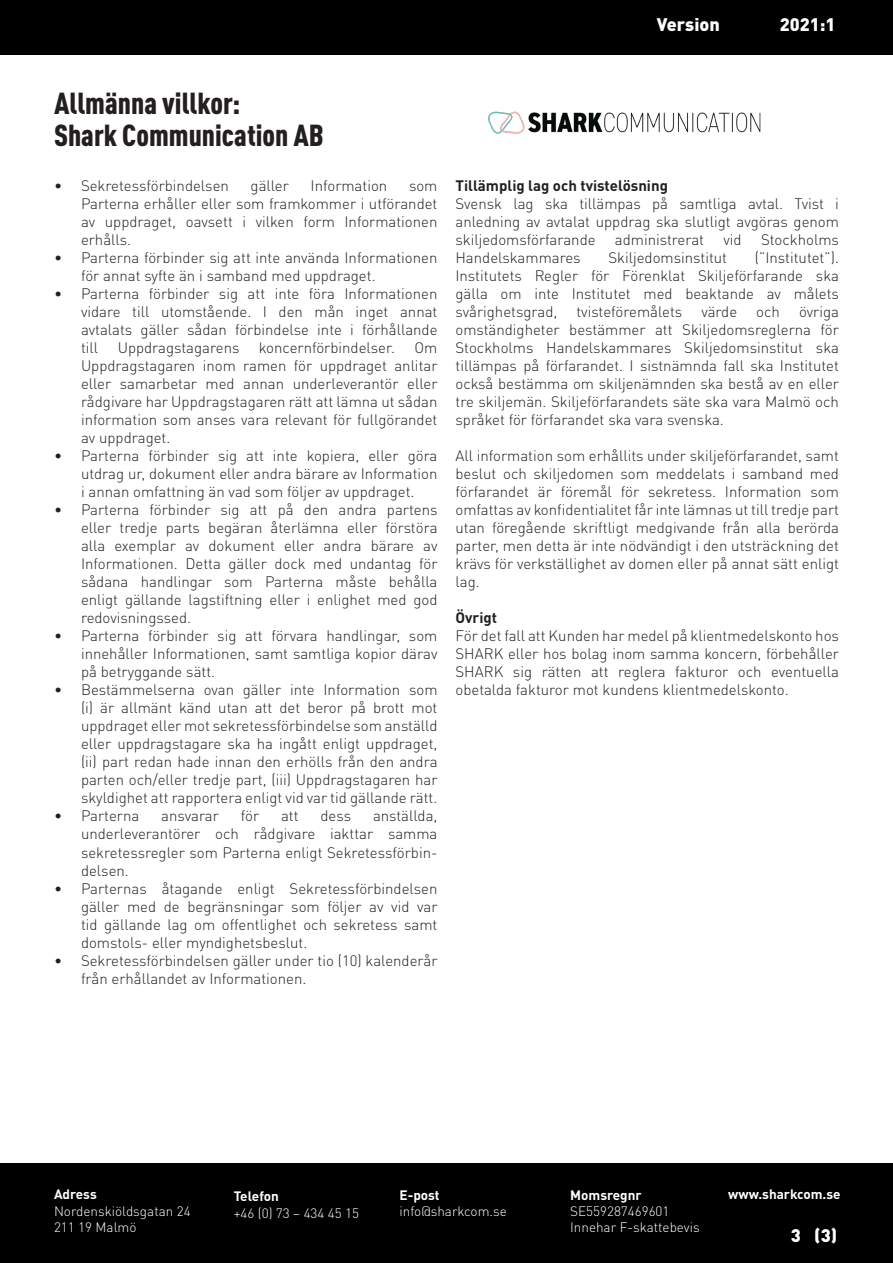
<style>
.page{position:relative;width:893px;height:1263px;background:#fff}
.page>*{position:absolute;margin:0;border:0;box-sizing:border-box;transform-origin:0 0}
.t1{font:900 condensed 30px "DIN Pro";color:#231f20}
.t2{font:900 18px "DIN Pro";color:#fff}
.t3{font:300 15px/18px "DIN Pro";color:#231f20;text-align:justify}
.t4{font:700 15px "DIN Pro";color:#231f20}
.t5{font:300 13.5px/16.2px "DIN Pro";color:#fff}
.t6{font:700 13.5px "DIN Pro";color:#fff}
</style>
<div class="page">
<div style="left:0;top:1163px;width:893px;height:100px;background:#000"></div>
<div style="left:0;top:0;width:893px;height:54px;background:#000"></div>
<img style="left:488px;top:111px;width:273px;height:23px">
<p class="t2" style="left:657px;top:9px;width:65px">Version</p>
<p class="t2" style="left:780px;top:9px;width:57px">2021:1</p>
<p class="t1" style="left:54px;top:80px;width:188px">Allmänna villkor:</p>
<p class="t1" style="left:54px;top:112px;width:272px">Shark Communication AB</p>
<p class="t3" style="left:54px;top:176px;width:176px">• Sekretessförbindelsen</p>
<p class="t3" style="left:251px;top:176px;width:40px">gäller</p>
<p class="t3" style="left:311px;top:176px;width:78px">Information</p>
<p class="t3" style="left:81px;top:176px;width:358px;text-indent:328px">som Parterna erhåller eller som framkommer i utförandet av uppdraget, oavsett i vilken form Informationen erhålls.</p>
<p class="t3" style="left:81px;top:248px;width:358px;text-indent:-27px">• Parterna förbinder sig att inte använda Informationen för annat syfte än i samband med uppdraget.</p>
<p class="t3" style="left:81px;top:284px;width:358px;text-indent:-27px">• Parterna förbinder sig att inte föra Informationen vidare till utomstående. I den mån inget annat avtalats gäller sådan förbindelse inte i förhållande till</p>
<p class="t3" style="left:81px;top:338px;width:358px;text-indent:334px">Om Uppdragstagaren inom ramen för uppdraget anlitar eller samarbetar med annan underleverantör eller rådgivare har Uppdragstagaren rätt att lämna ut sådan information som anses vara relevant för fullgörandet av uppdraget.</p>
<p class="t3" style="left:81px;top:446px;width:358px;text-indent:-27px">• Parterna förbinder sig att inte kopiera, eller göra utdrag ur, dokument eller andra bärare av Information i annan omfattning än vad som följer av uppdraget.</p>
<p class="t3" style="left:81px;top:500px;width:358px;text-indent:-27px">• Parterna förbinder sig att på den andra partens eller tredje parts begäran återlämna eller förstöra alla exemplar av dokument eller andra bärare av Informationen. Detta gäller dock med undantag för sådana handlingar som Parterna måste behålla enligt gällande lagstiftning eller i enlighet med god redovisningssed.</p>
<p class="t3" style="left:81px;top:626px;width:358px;text-indent:-27px">• Parterna förbinder sig att förvara handlingar, som innehåller Informationen, samt samtliga kopior därav på betryggande sätt.</p>
<p class="t3" style="left:81px;top:680px;width:358px;text-indent:-27px">• Bestämmelserna ovan gäller inte Information som (i) är allmänt känd utan att det beror på brott mot uppdraget eller mot sekretessförbindelse som anställd eller uppdragstagare ska ha ingått enligt uppdraget, (ii) part redan hade innan den erhölls från den andra parten och/eller tredje part, (iii) Uppdragstagaren har skyldighet att rapportera enligt vid var tid gällande rätt.</p>
<p class="t3" style="left:54px;top:806px;width:87px">• Parterna</p>
<p class="t3" style="left:161px;top:806px;width:59px">ansvarar</p>
<p class="t3" style="left:241px;top:806px;width:20px">för</p>
<p class="t3" style="left:281px;top:806px;width:19px">att</p>
<p class="t3" style="left:320px;top:806px;width:32px">dess</p>
<p class="t3" style="left:118px;top:338px;width:123px">Uppdragstagarens</p>
<p class="t3" style="left:259px;top:338px;width:138px">koncernförbindelser.</p>
<p class="t3" style="left:81px;top:806px;width:358px;text-indent:292px">anställda, underleverantörer och rådgivare iakttar samma sekretessregler som Parterna enligt Sekretessförbin&shy;delsen.</p>
<p class="t3" style="left:81px;top:878px;width:358px;text-indent:-27px">• Parternas åtagande enligt Sekretessförbindelsen gäller med de begränsningar som följer av vid var tid gällande lag om offentlighet och sekretess samt domstols- eller myndighetsbeslut.</p>
<p class="t3" style="left:81px;top:950px;width:358px;text-indent:-27px">• Sekretessförbindelsen gäller under tio (10) kalenderår från erhållandet av Informationen.</p>
<p class="t4" style="left:455px;top:173px;width:214px">Tillämplig lag och tvistelösning</p>
<p class="t3" style="left:455px;top:194px;width:385px">Svensk lag ska tillämpas på samtliga avtal. Tvist i anledning av avtalat uppdrag ska slutligt avgöras genom skiljedomsförfarande</p>
<p class="t3" style="left:615px;top:230px;width:91px">administrerat</p>
<p class="t3" style="left:723px;top:230px;width:20px">vid</p>
<p class="t3" style="left:761px;top:230px;width:79px">Stockholms</p>
<p class="t3" style="left:455px;top:248px;width:385px;text-indent:299px">(”Institutet”).<br>Institutets Regler för Förenklat Skiljeförfarande ska gälla om inte Institutet med beaktande av målets svårighetsgrad,</p>
<p class="t3" style="left:455px;top:248px;width:127px">Handelskammares</p>
<p class="t3" style="left:608px;top:248px;width:120px">Skiljedomsinstitut</p>
<p class="t3" style="left:576px;top:302px;width:107px">tvisteföremålets</p>
<p class="t3" style="left:701px;top:302px;width:37px">värde</p>
<p class="t3" style="left:756px;top:302px;width:25px">och</p>
<p class="t3" style="left:455px;top:302px;width:385px;text-indent:343px">övriga omständigheter bestämmer att Skiljedomsreglerna för Stockholms Handelskammares Skiljedomsinstitut ska tillämpas på förfarandet. I sistnämnda fall ska Institutet också bestämma om skiljenämnden ska bestå av en eller tre skiljemän. Skiljeförfarandets säte ska vara Malmö och språket för förfarandet ska vara svenska.</p>
<p class="t3" style="left:455px;top:446px;width:385px">All information som erhållits under skiljeförfarandet, samt beslut och skiljedomen som meddelats i samband med förfarandet är föremål för sekretess. Information som omfattas av konfidentialitet får inte lämnas ut till tredje part utan föregående skriftligt medgivande från alla berörda parter, men detta är inte nödvändigt i den utsträckning det krävs för verkställighet av domen eller på annat sätt enligt lag.</p>
<p class="t4" style="left:455px;top:605px;width:43px">Övrigt</p>
<p class="t3" style="left:455px;top:626px;width:385px">För det fall att Kunden har medel på klientmedelskonto hos SHARK eller hos bolag inom samma koncern, förbehåller SHARK sig rätten att reglera fakturor och eventuella obetalda fakturor mot kundens klientmedelskonto.</p>
<p class="t6" style="left:54px;top:1183px;width:44px">Adress</p>
<p class="t6" style="left:728px;top:1183px;width:114px">www.sharkcom.se</p>
<p class="t5" style="left:54px;top:1201px;width:138px">Nordenskiöldsgatan 24<br>211 19 Malmö</p>
<p class="t6" style="left:399px;top:1183px;width:42px">E-post</p>
<p class="t5" style="left:399px;top:1201px;width:109px">info@sharkcom.se</p>
<p class="t6" style="left:570px;top:1183px;width:73px">Momsregnr</p>
<p class="t5" style="left:570px;top:1201px;width:131px">SE559287469601<br>Innehar F-skattebevis</p>
<p class="t6" style="left:234px;top:1185px;width:47px">Telefon</p>
<p class="t5" style="left:234px;top:1203px;width:127px">+46 (0) 73 – 434 45 15</p>
<p class="t2" style="left:791px;top:1220px;width:48px">3 (3)</p>
</div>
